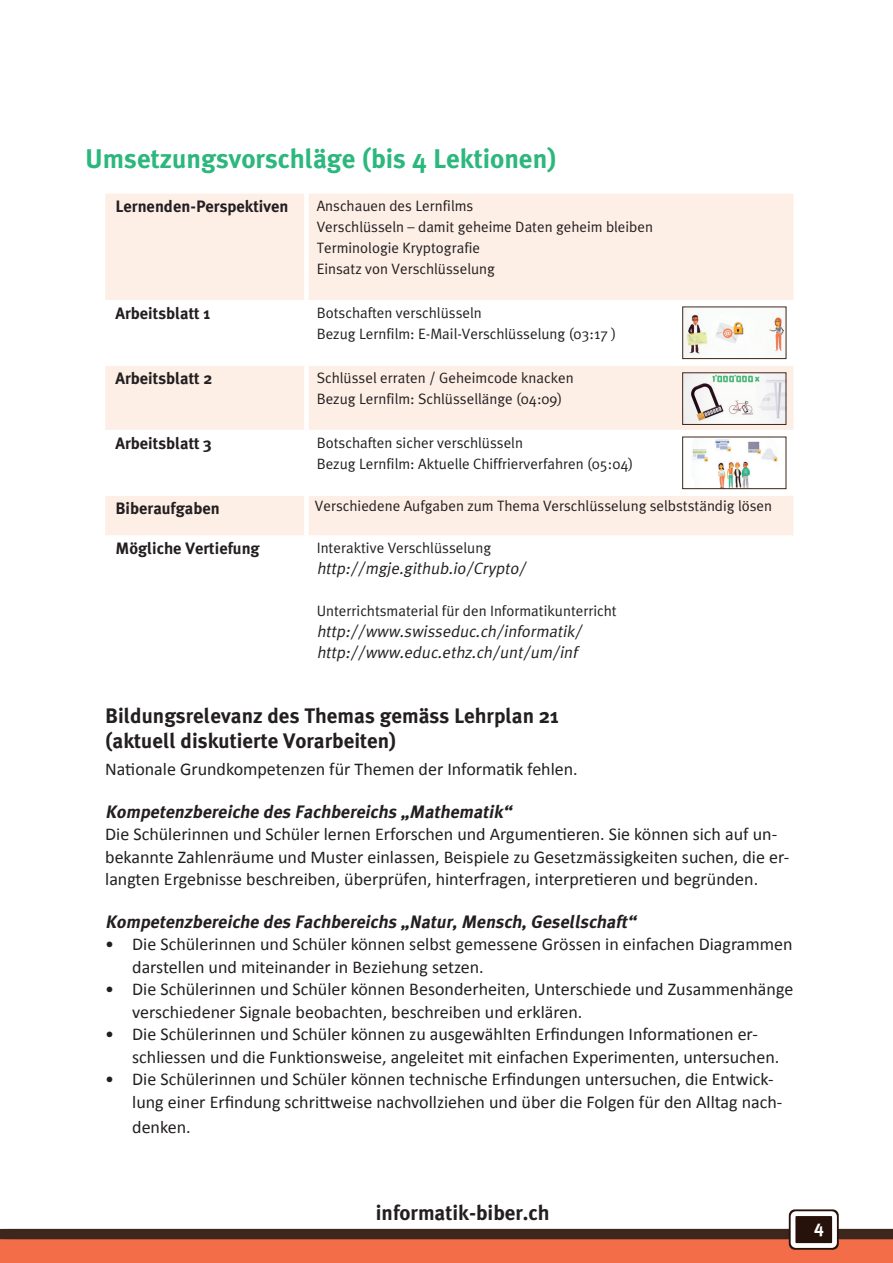
<style>
.page{position:relative;width:893px;height:1263px;background:#fff}
.page>*{position:absolute;margin:0;border:0;box-sizing:border-box;transform-origin:0 0}
.t1{font:700 27px "Meta Mobi";color:#2cb77d}
.t2{font:700 21px/25.2px "Meta Mobi";color:#231f20}
.t3{font:18px/22.5px "Calibri";color:#231f20}
.t4{font:italic 700 18px "Meta Mobi";color:#231f20}
.t5{font:700 18px "Meta Mobi";color:#fff}
.t6{font:italic 16.5px/21px "Meta Mobi Normal";color:#231f20}
.t7{font:700 16.5px "Meta Mobi";color:#231f20}
.t8{font:15px/21px "Meta Mobi Normal";color:#231f20}
</style>
<div class="page">
<div style="left:0;top:1234px;width:893px;height:29px;background:#f36e48"></div>
<div style="left:0;top:1229px;width:893px;height:10px;background:#3d261b"></div>
<div style="left:789px;top:1209px;width:50px;height:41px;background:#26110b;border-radius:6px"></div>
<div style="left:791px;top:1211px;width:46px;height:37px;border:5px solid #fff;border-radius:3px"></div>
<svg style="left:105px;top:194px;width:688px;height:341px;fill:#fdeee6"></svg>
<div style="left:304px;top:194px;width:5px;height:106px;background:#fff"></div>
<div style="left:304px;top:301px;width:5px;height:64px;background:#fff"></div>
<div style="left:304px;top:366px;width:5px;height:64px;background:#fff"></div>
<div style="left:304px;top:431px;width:5px;height:64px;background:#fff"></div>
<div style="left:304px;top:496px;width:5px;height:39px;background:#fff"></div>
<hr style="left:105px;top:300px;width:201px;height:1px;background:#fff">
<hr style="left:306px;top:300px;width:487px;height:1px;background:#fff">
<hr style="left:105px;top:430px;width:201px;height:1px;background:#fff">
<hr style="left:306px;top:430px;width:487px;height:1px;background:#fff">
<hr style="left:105px;top:365px;width:201px;height:1px;background:#fff">
<hr style="left:306px;top:365px;width:487px;height:1px;background:#fff">
<hr style="left:105px;top:495px;width:201px;height:1px;background:#fff">
<hr style="left:306px;top:495px;width:487px;height:1px;background:#fff">
<img style="left:684px;top:309px;width:100px;height:48px">
<div style="left:682px;top:307px;width:104px;height:52px;border:1px solid #3d261b"></div>
<img style="left:684px;top:374px;width:100px;height:49px">
<div style="left:682px;top:372px;width:104px;height:53px;border:1px solid #3d261b"></div>
<img style="left:688px;top:439px;width:93px;height:48px">
<div style="left:682px;top:437px;width:104px;height:52px;border:1px solid #3d261b"></div>
<h1 class="t1" style="left:85px;top:143px;width:473px">Umsetzungsvorschläge (bis 4 Lektionen)</h1>
<p class="t7" style="left:115px;top:197px;width:175px">Lernenden-Perspektiven</p>
<p class="t8" style="left:317px;top:195px;width:338px">Anschauen des Lernfilms<br>Verschlüsseln – damit geheime Daten geheim bleiben Terminologie Kryptografie<br>Einsatz von Verschlüsselung</p>
<p class="t7" style="left:115px;top:304px;width:96px">Arbeitsblatt 1</p>
<p class="t8" style="left:317px;top:302px;width:301px">Botschaften verschlüsseln<br>Bezug Lernfilm: E-Mail-Verschlüsselung (03:17 )</p>
<p class="t7" style="left:115px;top:369px;width:98px">Arbeitsblatt 2</p>
<p class="t8" style="left:317px;top:367px;width:259px">Schlüssel erraten / Geheimcode knacken<br>Bezug Lernfilm: Schlüssellänge (04:09)</p>
<p class="t7" style="left:115px;top:434px;width:98px">Arbeitsblatt 3</p>
<p class="t8" style="left:317px;top:432px;width:318px">Botschaften sicher verschlüsseln<br>Bezug Lernfilm: Aktuelle Chiffrierverfahren (05:04)</p>
<p class="t7" style="left:115px;top:498px;width:106px">Biberaufgaben</p>
<p class="t8" style="left:315px;top:495px;width:459px">Verschiedene Aufgaben zum Thema Verschlüsselung selbstständig lösen</p>
<p class="t7" style="left:115px;top:539px;width:146px">Mögliche Vertiefung</p>
<p class="t8" style="left:317px;top:537px;width:176px">Interaktive Verschlüsselung</p>
<p class="t6" style="left:317px;top:558px;width:214px">http://mgje.github.io/Crypto/</p>
<p class="t8" style="left:317px;top:600px;width:301px">Unterrichtsmaterial für den Informatikunterricht</p>
<p class="t6" style="left:317px;top:621px;width:270px">http://www.swisseduc.ch/informatik/ http://www.educ.ethz.ch/unt/um/inf</p>
<p class="t2" style="left:105px;top:703px;width:455px">Bildungsrelevanz des Themas gemäss Lehrplan 21 (aktuell diskutierte Vorarbeiten)</p>
<p class="t3" style="left:105px;top:758px;width:474px">Nationale Grundkompetenzen für Themen der Informatik fehlen.</p>
<p class="t4" style="left:105px;top:801px;width:411px">Kompetenzbereiche des Fachbereichs „Mathematik“</p>
<p class="t3" style="left:105px;top:823px;width:686px">Die Schülerinnen und Schüler lernen Erforschen und Argumentieren. Sie können sich auf un&shy;bekannte Zahlenräume und Muster einlassen, Beispiele zu Gesetzmässigkeiten suchen, die er&shy;langten Ergebnisse beschreiben, überprüfen, hinterfragen, interpretieren und begründen.</p>
<p class="t4" style="left:105px;top:911px;width:536px">Kompetenzbereiche des Fachbereichs „Natur,Mensch,Gesellschaft“</p>
<p class="t3" style="left:132px;top:933px;width:662px;text-indent:-27px">• Die Schülerinnen und Schüler können selbst gemessene Grössen in einfachen Diagrammen darstellen und miteinander in Beziehung setzen.</p>
<p class="t3" style="left:132px;top:978px;width:663px;text-indent:-27px">• Die Schülerinnen und Schüler können Besonderheiten, Unterschiede und Zusammenhänge verschiedener Signale beobachten, beschreiben und erklären.</p>
<p class="t3" style="left:132px;top:1023px;width:649px;text-indent:-27px">• Die Schülerinnen und Schüler können zu ausgewählten Erfindungen Informationen er&shy;schliessen und die Funktionsweise, angeleitet mit einfachen Experimenten, untersuchen.</p>
<p class="t3" style="left:132px;top:1068px;width:652px;text-indent:-27px">• Die Schülerinnen und Schüler können technische Erfindungen untersuchen, die Entwick&shy;lung einer Erfindung schrittweise nachvollziehen und über die Folgen für den Alltag nach-</p>
<p class="t3" style="left:132px;top:1116px;width:60px">denken.</p>
<p class="t2" style="left:376px;top:1200px;width:175px">informatik-biber.ch</p>
<p class="t5" style="left:814px;top:1217px;width:11px">4</p>
</div>
